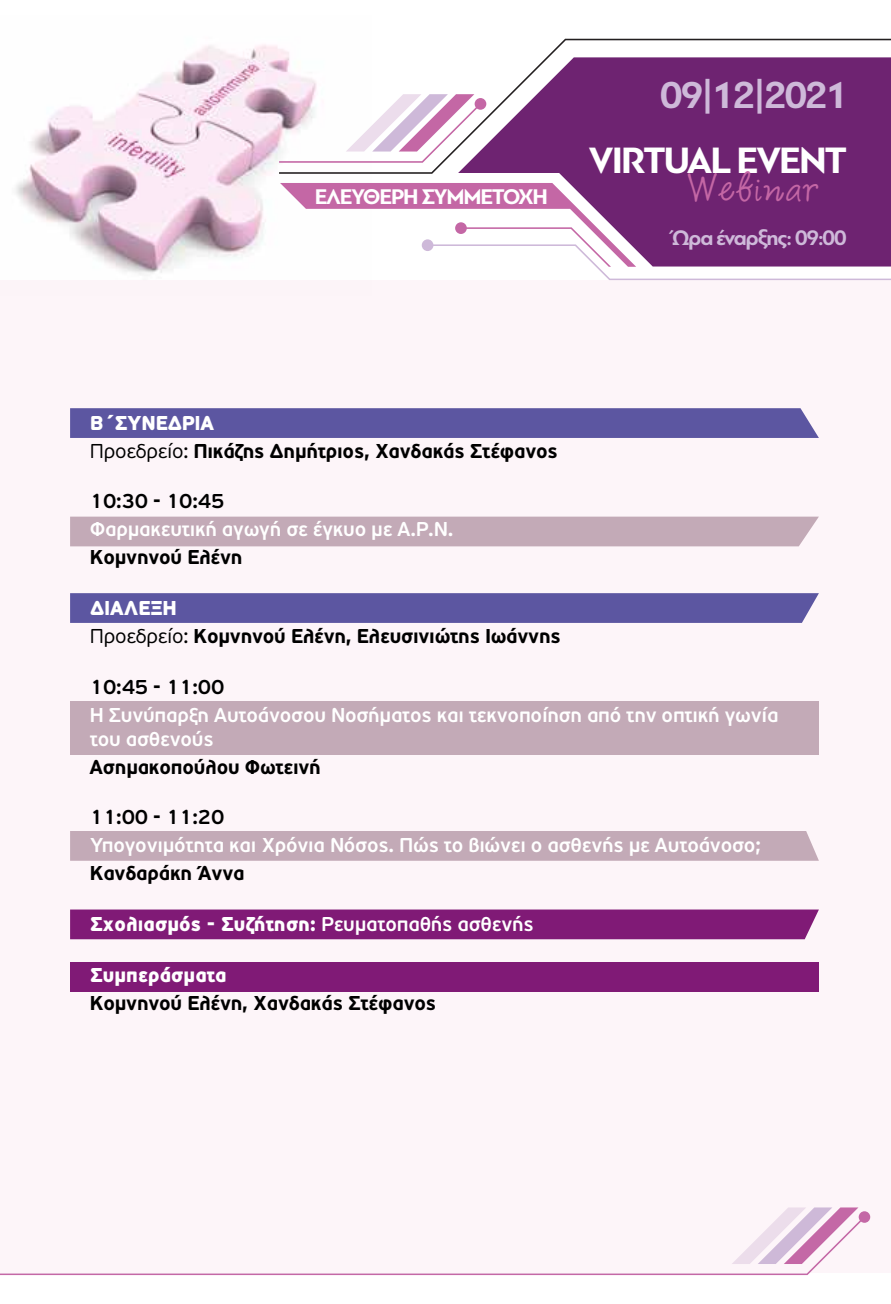
<style>
.page{position:relative;width:891px;height:1304px;background:#fff}
.page>*{position:absolute;margin:0;border:0;box-sizing:border-box;transform-origin:0 0}
.t1{font:700 39.2px "PF Bague Sans Pro";letter-spacing:-.05em;color:#ceb9d9}
.t2{font:700 38.6px "PF Bague Sans Pro";letter-spacing:-.05em;color:#fff}
.t3{font:38.6px "CF Semplice";color:#c467a5}
.t4{font:700 22.2px "PF Bague Sans Pro";letter-spacing:-.05em;color:#fff}
.t5{font:700 22px "PF Bague Sans Pro";letter-spacing:-.05em;color:#ceb9d9}
.t6{font:700 20px/28px "PF Traffic";letter-spacing:-.01em;color:#000}
.t7{font:500 20px/24px "PF Traffic";letter-spacing:-.01em;color:#fff}
.t8{font:900 20px "PF Traffic";letter-spacing:-.01em;color:#fff}
.t9{font:500 20px "PF Traffic";letter-spacing:-.01em;color:#000}
.s1{font-weight:900;color:#fff}
.s2{font-weight:300}
.s3{font-weight:500}
</style>
<div class="page">
<img style="left:0;top:44px;width:371px;height:237px">
<svg style="left:279px;top:39px;width:611px;height:135px"></svg>
<svg style="left:458px;top:57px;width:432px;height:126px;background:#7e3c81"></svg>
<svg style="left:279px;top:94px;width:207px;height:69px"></svg>
<svg style="left:280px;top:183px;width:610px;height:97px"></svg>
<div style="left:0;top:281px;width:890px;height:992px;background:#fdf5f9"></div>
<svg style="left:785px;top:1207px;width:73px;height:4px"></svg>
<svg style="left:0;top:1211px;width:869px;height:64px"></svg>
<div style="left:70px;top:408px;width:748px;height:30px;background:#5c56a1"></div>
<div style="left:70px;top:517px;width:748px;height:29px;background:#c3aab7"></div>
<div style="left:70px;top:701px;width:748px;height:53px;background:#c3aab7"></div>
<div style="left:70px;top:831px;width:748px;height:30px;background:#c3aab7"></div>
<div style="left:70px;top:962px;width:748px;height:29px;background:#801a76"></div>
<svg style="left:70px;top:593px;width:748px;height:30px;background:#5e58a2"></svg>
<div style="left:70px;top:909px;width:748px;height:30px;background:#801a76"></div>
<p class="t4" style="left:314px;top:183px;width:234px">ΕΛΕΥΘΕΡΗ ΣΥΜΜΕΤΟΧΗ</p>
<h1 class="t1" style="left:660px;top:71px;width:189px">09|12|2021</h1>
<h2 class="t2" style="left:588px;top:137px;width:259px">VIRTUAL EVENT</h2>
<h2 class="t3" style="left:686px;top:167px;width:133px">Webinar</h2>
<p class="t5" style="left:672px;top:224px;width:176px">Ώρα έναρξης: 09:00</p>
<p class="t6" style="left:90px;top:408px;width:469px"><span class="s1">Β΄ΣΥΝΕΔΡΊΑ<br></span><span class="s2">Προεδρείο:</span> Πικάζης Δημήτριος, Χανδακάς Στέφανος</p>
<p class="t9" style="left:90px;top:489px;width:136px">10:30 - 10:45</p>
<p class="t7" style="left:90px;top:517px;width:365px">Φαρμακευτική αγωγή σε έγκυο με Α.Ρ.Ν.</p>
<p class="t6" style="left:90px;top:543px;width:154px">Κομνηνού Ελένη</p>
<p class="t6" style="left:90px;top:594px;width:472px"><span class="s1">ΔΙΑΛΕΞΗ<br></span><span class="s2">Προεδρείο:</span> Κομνηνού Ελένη, Ελευσινιώτης Ιωάννης</p>
<p class="t9" style="left:90px;top:675px;width:136px">10:45 - 11:00</p>
<p class="t7" style="left:90px;top:702px;width:689px">Η Συνύπαρξη Αυτοάνοσου Νοσήματος και τεκνοποίηση από την οπτική γωνία του ασθενούς</p>
<p class="t6" style="left:90px;top:752px;width:232px">Ασημακοπούλου Φωτεινή</p>
<p class="t9" style="left:90px;top:805px;width:136px">11:00 - 11:20</p>
<p class="t7" style="left:90px;top:833px;width:672px">Υπογονιμότητα και Χρόνια Νόσος. Πώς το βιώνει ο ασθενής με Αυτοάνοσο;</p>
<p class="t6" style="left:90px;top:859px;width:156px">Κανδαράκη Άννα</p>
<p class="t8" style="left:90px;top:912px;width:445px">Σχολιασμός - Συζήτηση: <span class="s3">Ρευματοπαθής ασθενής</span></p>
<p class="t8" style="left:90px;top:962px;width:138px">Συμπεράσματα</p>
<p class="t6" style="left:90px;top:989px;width:347px">Κομνηνού Ελένη, Χανδακάς Στέφανος</p>
</div>
